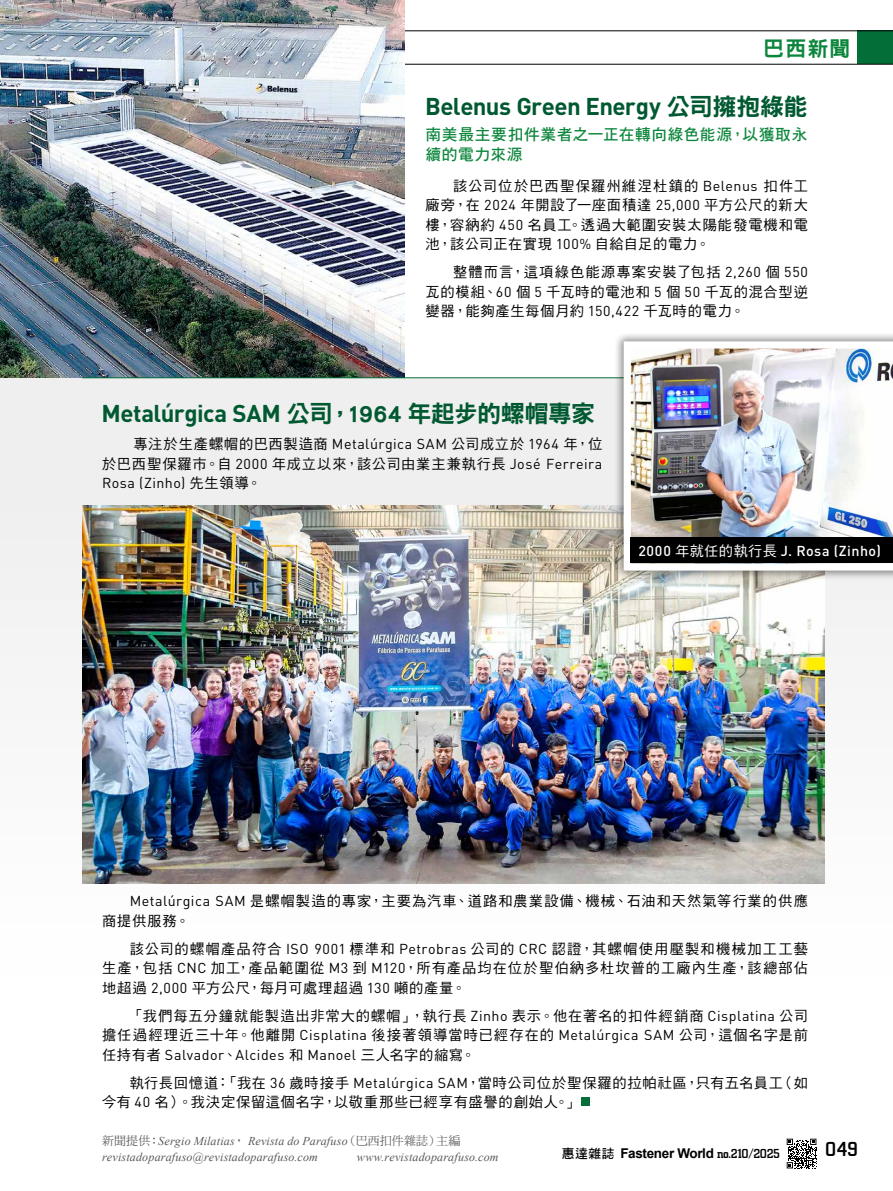
<style>
.page{position:relative;width:893px;height:1191px;background:#fff}
.page>*{position:absolute;margin:0;border:0;box-sizing:border-box;transform-origin:0 0}
.t1{font:24px "DF Hei Std W9";letter-spacing:-.03em;color:#005930}
.t2{font:700 24px "DIN";letter-spacing:-.025em;color:#005930}
.t3{font:21px "DF Hei Std W9";color:#0c863c}
.t4{font:500 21px "City D";color:#000}
.t5{font:15.75px/19.5px "DF Hei Std W7";letter-spacing:.03em;color:#0c863c}
.t6{font:14.25px/19.5px "DF Hei Std W5";letter-spacing:.06em;color:#000;text-align:justify}
.t7{font:14.25px "DIN Pro";letter-spacing:.035em;color:#000}
.t8{font:500 14.25px "DIN";letter-spacing:.035em;color:#fff}
.t9{font:700 13.5px "Arial";letter-spacing:-.025em;color:#000}
.t10{font:italic 12px/15.6px "Times New Roman";letter-spacing:.015em;color:#595757}
.s1{font-family:"DF Hei Std W9";font-weight:400}
.s2{font-family:"DIN Pro"}
.s3{font-family:"DIN";font-weight:700}
.s4{font-family:"DF Hei Std W5"}
.s5{font-family:"DF Hei Std W5";font-weight:400}
.s6{font-family:"DF Ming Std W5";font-style:normal}
.s7{font-family:"DF Hei Std W7";font-weight:400;font-size:12.75px}
.s8{font-family:"City D";font-weight:500}
</style>
<div class="page">
<img style="left:0;top:642px;width:1px;height:210px">
<div style="left:1px;top:378px;width:892px;height:600px;background:#f7f7f7"></div>
<div style="left:857px;top:31px;width:36px;height:33px;background:#046e38"></div>
<hr style="left:0;top:64px;width:893px;height:1px;background:#000">
<hr style="left:0;top:31px;width:893px;height:1px;background:#000">
<svg style="left:787px;top:1138px;width:29px;height:30px"></svg>
<img style="left:0;top:0;width:404px;height:377px">
<img style="left:82px;top:505px;width:743px;height:379px">
<div style="left:581px;top:1097px;width:9px;height:9px;background:#046e38"></div>
<hr style="left:82px;top:377px;width:744px;height:1px;background:#046e38">
<div style="left:614px;top:331px;width:279px;height:249px;background:#000;opacity:.45"></div>
<img style="left:624px;top:341px;width:269px;height:229px">
<div style="left:631px;top:537px;width:262px;height:26px;background:#000"></div>
<h2 class="t3" style="left:763px;top:37px;width:89px">巴西新聞</h2>
<h1 class="t2" style="left:425px;top:91px;width:384px">Belenus Green Energy <span class="s1">公司擁抱綠能</span></h1>
<p class="t5" style="left:426px;top:125px;width:383px">南美最主要扣件業者之一正在轉向綠色能源，以獲取永續的電力來源</p>
<p class="t6" style="left:426px;top:176px;width:384px;text-indent:28px">該公司位於巴西聖保羅州維涅杜鎮的 <span class="s2">Belenus</span> 扣件工廠旁，在 <span class="s2">2024</span> 年開設了一座面積達 <span class="s2">25,000</span> 平方公尺的新大樓，容納約 <span class="s2">450</span> 名員工。透過大範圍安裝太陽能發電機和電池，該公司正在實現 <span class="s2">100%</span> 自給自足的電力。</p>
<p class="t6" style="left:426px;top:262px;width:384px;text-indent:28px">整體而言，這項綠色能源專案安裝了包括 <span class="s2">2,260</span> 個 <span class="s2">550</span>瓦的模組、<span class="s2">60</span> 個 <span class="s2">5</span> 千瓦時的電池和 <span class="s2">5</span> 個 <span class="s2">50</span> 千瓦的混合型逆變器，能夠產生每個月約 <span class="s2">150,422</span> 千瓦時的電力。</p>
<h1 class="t1" style="left:102px;top:400px;width:495px"><span class="s3">Metalúrgica SAM</span> 公司，1964 年起步的螺帽專家</h1>
<p class="t6" style="left:102px;top:434px;width:502px;text-align:right">專注於生產螺帽的巴西製造商 <span class="s2">Metalúrgica SAM</span> 公司成立於 <span class="s2">1964</span> 年，位<br>於巴西聖保羅市。自 <span class="s2">2000</span> 年成立以來，該公司由業主兼執行長 <span class="s2">José Ferreira</span></p>
<p class="t7" style="left:102px;top:473px;width:161px">Rosa (Zinho) <span class="s4">先生領導。</span></p>
<p class="t8" style="left:638px;top:541px;width:244px">2000 <span class="s5">年就任的執行長</span> J. Rosa (Zinho)</p>
<p class="t6" style="left:102px;top:891px;width:707px;text-indent:28px"><span class="s2">Metalúrgica SAM</span> 是螺帽製造的專家，主要為汽車、道路和農業設備、機械、石油和天然氣等行業的供應商提供服務。</p>
<p class="t6" style="left:102px;top:938px;width:707px;text-indent:28px">該公司的螺帽產品符合 <span class="s2">ISO 9001</span> 標準和 <span class="s2">Petrobras</span> 公司的 <span class="s2">CRC</span> 認證，其螺帽使用壓製和機械加工工藝生產，包括 <span class="s2">CNC</span> 加工，產品範圍從 <span class="s2">M3</span> 到 <span class="s2">M120</span>，所有產品均在位於聖伯納多杜坎普的工廠內生產，該總部佔地超過 <span class="s2">2,000</span> 平方公尺，每月可處理超過 <span class="s2">130</span> 噸的產量。</p>
<p class="t6" style="left:102px;top:1005px;width:707px;text-align:right">「我們每五分鐘就能製造出非常大的螺帽」，執行長 <span class="s2">Zinho</span> 表示。他在著名的扣件經銷商 <span class="s2">Cisplatina</span> 公司<br>擔任過經理近三十年。他離開 <span class="s2">Cisplatina</span> 後接著領導當時已經存在的 <span class="s2">Metalúrgica SAM</span> 公司，這個名字是前</p>
<p class="t7" style="left:102px;top:1044px;width:375px"><span class="s4">任持有者</span> Salvador<span class="s4">、</span>Alcides <span class="s4">和</span> Manoel <span class="s4">三人名字的縮寫。</span></p>
<p class="t6" style="left:102px;top:1072px;width:707px;text-indent:28px">執行長回憶道：「我在 <span class="s2">36</span> 歲時接手 <span class="s2">Metalúrgica SAM</span>，當時公司位於聖保羅的拉帕社區，只有五名員工（如今有 <span class="s2">40</span> 名）。我決定保留這個名字，以敬重那些已經享有盛譽的創始人。」</p>
<p class="t10" style="left:102px;top:1133px;width:360px"><span class="s6">新聞提供：</span>Sergio Milatias<span class="s6">，</span> Revista do Parafuso<span class="s6">（巴西扣件雜誌）主編</span>revistadoparafuso@revistadoparafuso.com</p>
<p class="t10" style="left:357px;top:1148px;width:143px">www.revistadoparafuso.com</p>
<p class="t9" style="left:562px;top:1143px;width:220px"><span class="s7">惠達雜誌</span> Fastener World <span class="s8">no.210/2025</span></p>
<h2 class="t4" style="left:825px;top:1138px;width:34px">049</h2>
</div>
